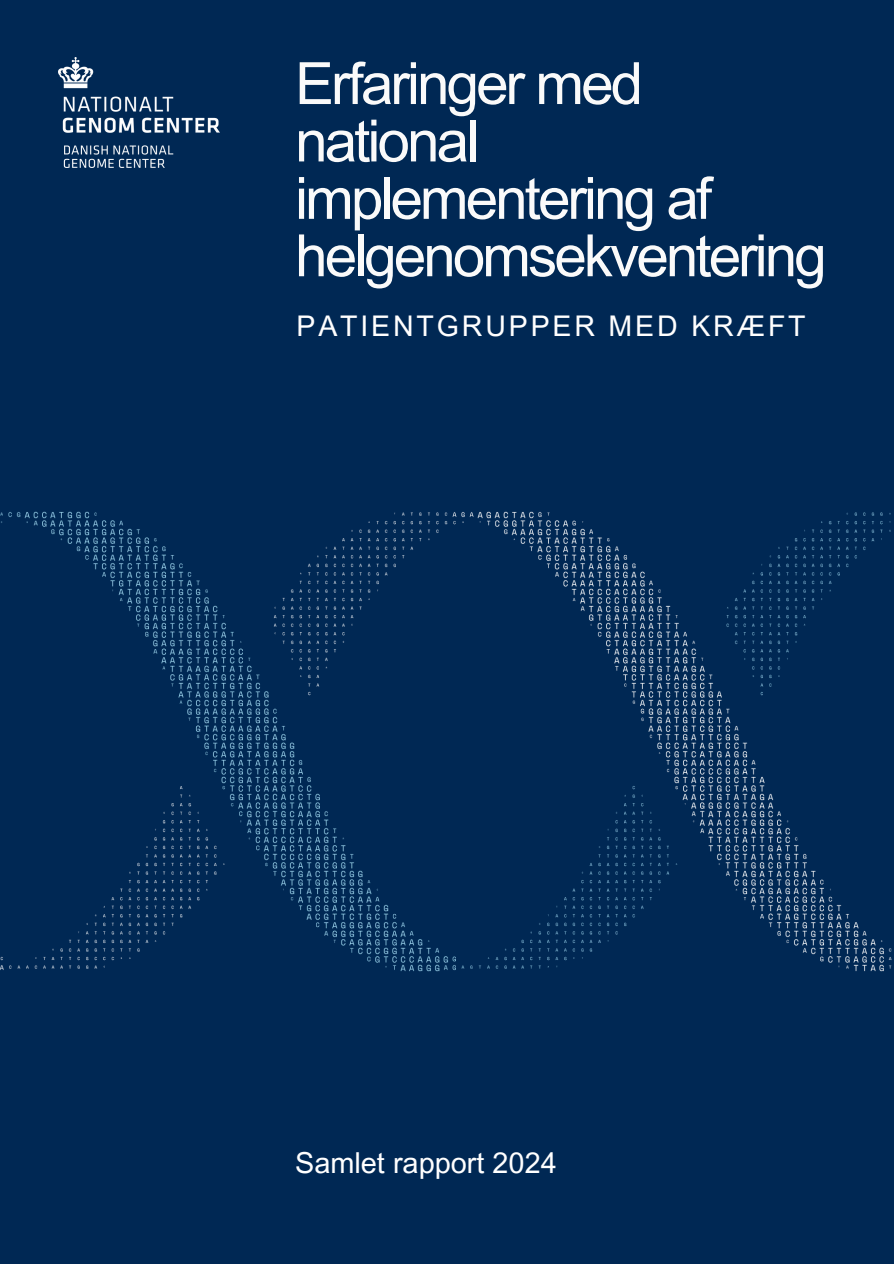
<style>
.page{position:relative;width:894px;height:1264px;background:#fff}
.page>*{position:absolute;margin:0;border:0;box-sizing:border-box;transform-origin:0 0}
.t1{font:58.35px/57.3px "Arial MT Pro";letter-spacing:-.05em;color:#fafafa}
.t2{font:28.95px "Arial MT Pro";color:#fff}
.t3{font:28.5px "Arial MT Pro";letter-spacing:.1em;color:#fff}
</style>
<div class="page">
<div style="left:0;top:0;width:893px;height:1263px;background:#002854"></div>
<img style="left:58px;top:58px;width:161px;height:110px">
<img style="left:0;top:511px;width:892px;height:461px">
<h2 class="t1" style="left:295px;top:62px;width:533px">Erfaringer med national implementering af helgenomsekventering</h2>
<p class="t3" style="left:296px;top:315px;width:510px">PATIENTGRUPPER MED KRÆFT</p>
<p class="t2" style="left:295px;top:1152px;width:263px">Samlet rapport 2024</p>
</div>
